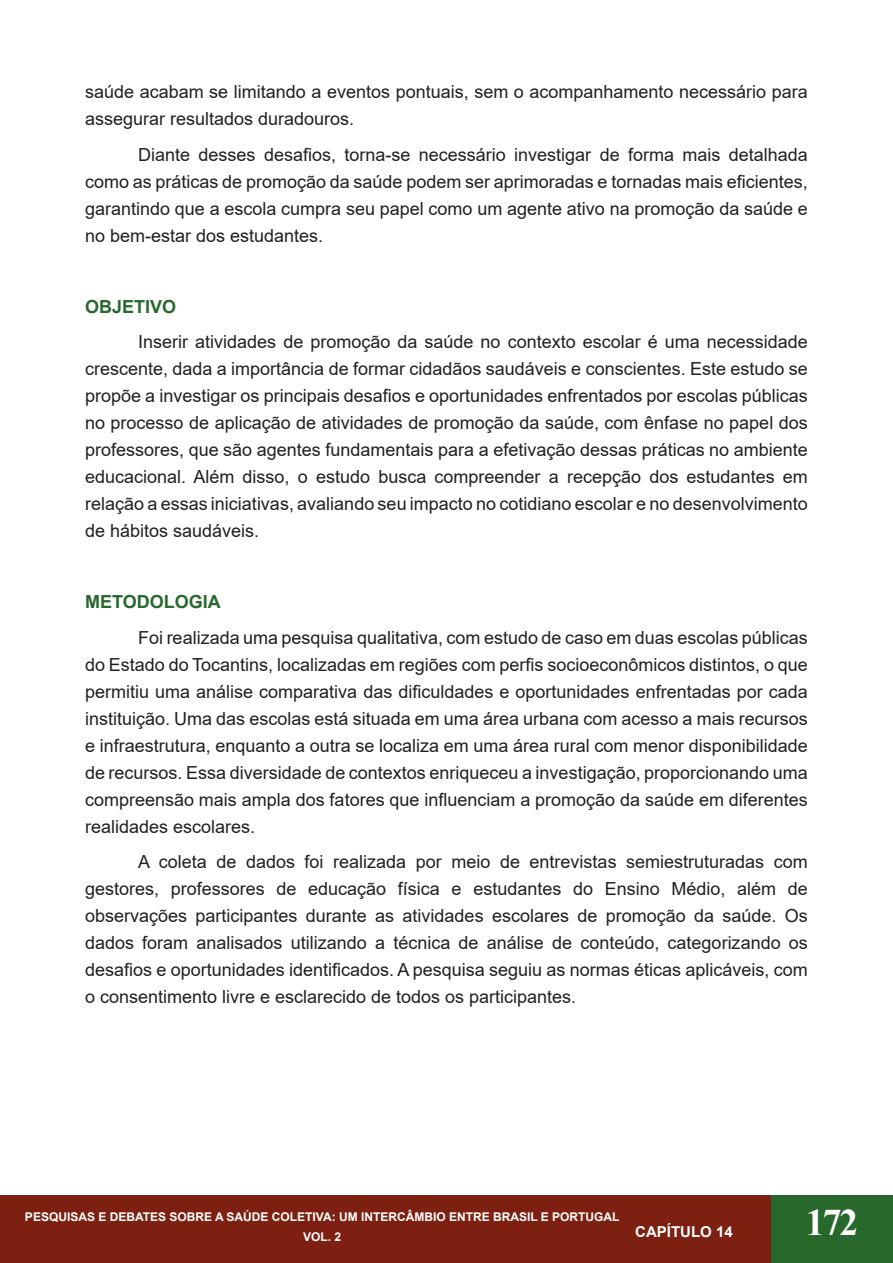
<style>
.page{position:relative;width:893px;height:1263px;background:#fff}
.page>*{position:absolute;margin:0;border:0;box-sizing:border-box;transform-origin:0 0}
.t1{font:700 37.5px "Times New Roman";color:#fff}
.Normal__Web{font:18px/27px "Arial";color:#231f20;text-align:justify}
.t2{font:700 18px "Arial";color:#28682d}
.t3{font:700 15px "Arial";color:#fff}
.t4{font:700 12px/20.2px "Arial";color:#fff;text-align:center}
</style>
<div class="page">
<div style="left:0;top:1196px;width:893px;height:67px;background:#7d2011"></div>
<div style="left:771px;top:1196px;width:122px;height:67px;background:#28682d"></div>
<p class="Normal__Web" style="left:85px;top:78px;width:724px">saúde acabam se limitando a eventos pontuais, sem o acompanhamento necessário para assegurar resultados duradouros.</p>
<p class="Normal__Web" style="left:85px;top:141px;width:724px;text-indent:53px">Diante desses desafios, torna-se necessário investigar de forma mais detalhada como as práticas de promoção da saúde podem ser aprimoradas e tornadas mais eficientes, garantindo que a escola cumpra seu papel como um agente ativo na promoção da saúde e no bem-estar dos estudantes.</p>
<p class="t2" style="left:85px;top:294px;width:93px">OBJETIVO</p>
<p class="Normal__Web" style="left:85px;top:328px;width:724px;text-indent:53px">Inserir atividades de promoção da saúde no contexto escolar é uma necessidade crescente, dada a importância de formar cidadãos saudáveis e conscientes. Este estudo se propõe a investigar os principais desafios e oportunidades enfrentados por escolas públicas no processo de aplicação de atividades de promoção da saúde, com ênfase no papel dos professores, que são agentes fundamentais para a efetivação dessas práticas no ambiente educacional. Além disso, o estudo busca compreender a recepção dos estudantes em relação a essas iniciativas, avaliando seu impacto no cotidiano escolar e no desenvolvimento de hábitos saudáveis.</p>
<p class="t2" style="left:85px;top:589px;width:137px">METODOLOGIA</p>
<p class="Normal__Web" style="left:85px;top:624px;width:724px;text-indent:53px">Foi realizada uma pesquisa qualitativa, com estudo de caso em duas escolas públicas do Estado do Tocantins, localizadas em regiões com perfis socioeconômicos distintos, o que permitiu uma análise comparativa das dificuldades e oportunidades enfrentadas por cada instituição. Uma das escolas está situada em uma área urbana com acesso a mais recursos e infraestrutura, enquanto a outra se localiza em uma área rural com menor disponibilidade de recursos. Essa diversidade de contextos enriqueceu a investigação, proporcionando uma compreensão mais ampla dos fatores que influenciam a promoção da saúde em diferentes realidades escolares.</p>
<p class="Normal__Web" style="left:85px;top:848px;width:724px;text-indent:53px">A coleta de dados foi realizada por meio de entrevistas semiestruturadas com gestores, professores de educação física e estudantes do Ensino Médio, além de observações participantes durante as atividades escolares de promoção da saúde. Os dados foram analisados utilizando a técnica de análise de conteúdo, categorizando os desafios e oportunidades identificados. A pesquisa seguiu as normas éticas aplicáveis, com o consentimento livre e esclarecido de todos os participantes.</p>
<p class="t4" style="left:25px;top:1207px;width:596px">PESQUISAS E DEBATES SOBRE A SAÚDE COLETIVA: UM INTERCÂMBIO ENTRE BRASIL E PORTUGAL<br>VOL. 2</p>
<p class="t3" style="left:635px;top:1221px;width:99px">CAPÍTULO 14</p>
<h1 class="t1" style="left:806px;top:1195px;width:54px">172</h1>
</div>
